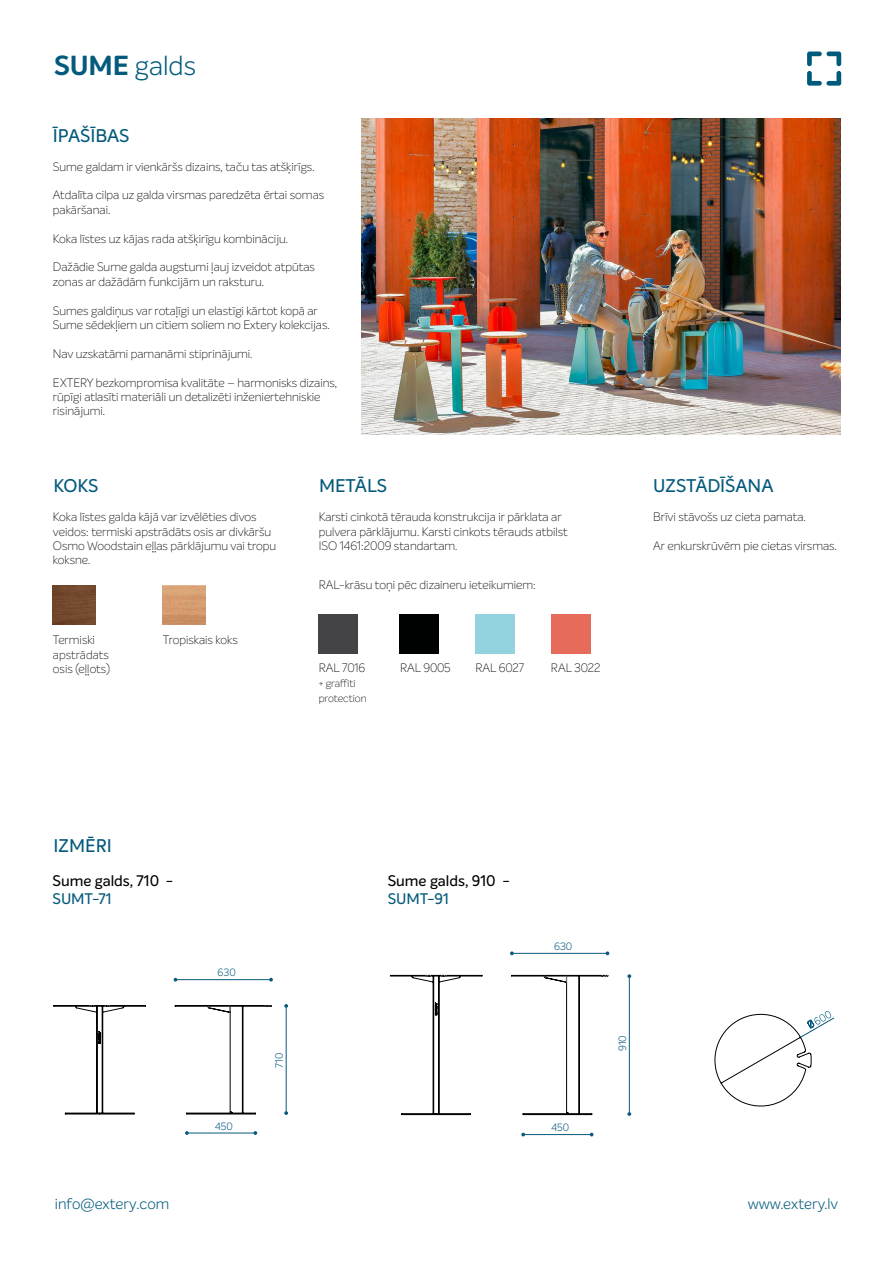
<style>
.page{position:relative;width:893px;height:1263px;background:#fff}
.page>*{position:absolute;margin:0;border:0;box-sizing:border-box;transform-origin:0 0}
.t1{font:300 27px "Intelo";color:#025a7c}
.t2{font:500 18px "Intelo";color:#045a7c}
.t3{font:500 15px "Intelo";color:#000}
.t4{font:300 15px "Intelo";color:#005a7c}
.t5{font:500 15px "Intelo";color:#045a7c}
.t6{font:300 15px "Intelo";color:#025a7c}
.t7{font:100 12px/14.4px "Intelo";color:#000}
.t8{font:100 10.5px/14.7px "Intelo";color:#000}
.t9{font:300 10.35px "Intelo";color:#08597d}
.s1{font-weight:700}
</style>
<div class="page">
<svg style="left:807px;top:52px;width:34px;height:34px"></svg>
<img style="left:53px;top:586px;width:43px;height:39px">
<img style="left:163px;top:586px;width:42px;height:39px">
<img style="left:362px;top:118px;width:478px;height:317px">
<svg style="left:175px;top:1005px;width:97px;height:109px"></svg>
<svg style="left:54px;top:1005px;width:92px;height:109px"></svg>
<svg style="left:511px;top:975px;width:97px;height:140px"></svg>
<svg style="left:390px;top:975px;width:92px;height:140px"></svg>
<svg style="left:185px;top:1131px;width:4px;height:4px"></svg>
<svg style="left:253px;top:1131px;width:4px;height:4px"></svg>
<hr style="left:186px;top:1133px;width:69px;height:1px;background:#08597d">
<hr style="left:523px;top:1134px;width:69px;height:1px;background:#08597d">
<hr style="left:175px;top:979px;width:96px;height:1px;background:#08597d">
<hr style="left:511px;top:953px;width:96px;height:1px;background:#08597d">
<svg style="left:627px;top:1112px;width:4px;height:4px"></svg>
<svg style="left:627px;top:974px;width:4px;height:4px"></svg>
<hr style="left:629px;top:976px;width:1px;height:137px;background:#08597d">
<svg style="left:284px;top:1111px;width:4px;height:4px"></svg>
<svg style="left:284px;top:1004px;width:4px;height:4px"></svg>
<hr style="left:286px;top:1006px;width:1px;height:106px;background:#08597d">
<div style="left:319px;top:614px;width:39px;height:39px;background:#444345"></div>
<div style="left:400px;top:614px;width:39px;height:39px;background:#000101"></div>
<div style="left:476px;top:614px;width:39px;height:39px;background:#93d3df"></div>
<div style="left:551px;top:614px;width:39px;height:39px;background:#e66b5b"></div>
<svg style="left:714px;top:1011px;width:121px;height:96px"></svg>
<h1 class="t1" style="left:54px;top:49px;width:144px"><span class="s1">SUME</span> galds</h1>
<h2 class="t2" style="left:53px;top:125px;width:78px">ĪPAŠĪBAS</h2>
<p class="t7" style="left:53px;top:159px;width:263px">Sume galdam ir vienkāršs dizains, taču tas atšķirīgs.</p>
<p class="t7" style="left:53px;top:188px;width:273px">Atdalīta cilpa uz galda virsmas paredzēta ērtai somas pakāršanai.</p>
<p class="t7" style="left:53px;top:231px;width:237px">Koka līstes uz kājas rada atšķirīgu kombināciju.</p>
<p class="t7" style="left:53px;top:260px;width:263px">Dažādie Sume galda augstumi ļauj izveidot atpūtas zonas ar dažādām funkcijām un raksturu.</p>
<p class="t7" style="left:53px;top:303px;width:278px">Sumes galdiņus var rotaļīgi un elastīgi kārtot kopā ar<br>Sume sēdekļiem un citiem soliem no Extery kolekcijas.</p>
<p class="t7" style="left:53px;top:346px;width:201px">Nav uzskatāmi pamanāmi stiprinājumi.</p>
<p class="t7" style="left:53px;top:375px;width:286px">EXTERY bezkompromisa kvalitāte – harmonisks dizains, rūpīgi atlasīti materiāli un detalizēti inženiertehniskie risinājumi.</p>
<h2 class="t2" style="left:54px;top:475px;width:46px">KOKS</h2>
<h2 class="t2" style="left:319px;top:475px;width:70px">METĀLS</h2>
<h2 class="t2" style="left:653px;top:475px;width:122px">UZSTĀDĪŠANA</h2>
<p class="t7" style="left:53px;top:510px;width:225px">Koka līstes galda kājā var izvēlēties divos veidos: termiski apstrādāts osis ar divkāršu Osmo Woodstain eļļas pārklājumu vai tropu koksne.</p>
<p class="t7" style="left:319px;top:510px;width:250px">Karsti cinkotā tērauda konstrukcija ir pārklata ar pulvera pārklājumu. Karsti cinkots tērauds atbilst<br>ISO 1461:2009 standartam.</p>
<p class="t7" style="left:319px;top:577px;width:219px">RAL-krāsu toņi pēc dizaineru ieteikumiem:</p>
<p class="t7" style="left:53px;top:633px;width:44px">Termiski</p>
<p class="t7" style="left:163px;top:633px;width:76px">Tropiskais koks</p>
<p class="t7" style="left:53px;top:647px;width:59px">apstrādats osis (eļļots)</p>
<p class="t7" style="left:319px;top:661px;width:48px">RAL 7016</p>
<p class="t8" style="left:319px;top:676px;width:49px">+ graffiti protection</p>
<p class="t7" style="left:400px;top:661px;width:52px">RAL 9005</p>
<p class="t7" style="left:475px;top:661px;width:50px">RAL 6027</p>
<p class="t7" style="left:551px;top:661px;width:51px">RAL 3022</p>
<p class="t7" style="left:653px;top:510px;width:154px">Brīvi stāvošs uz cieta pamata.</p>
<p class="t7" style="left:653px;top:539px;width:185px">Ar enkurskrūvēm pie cietas virsmas.</p>
<h2 class="t2" style="left:54px;top:835px;width:60px">IZMĒRI</h2>
<p class="t3" style="left:52px;top:871px;width:122px">Sume galds, 710 -</p>
<p class="t5" style="left:52px;top:889px;width:60px">SUMT-71</p>
<p class="t9" style="left:218px;top:966px;width:20px">630</p>
<p class="t9" style="left:273px;top:1067px;width:16px;rotate:-90deg">710</p>
<p class="t3" style="left:388px;top:871px;width:124px">Sume galds, 910 -</p>
<p class="t5" style="left:388px;top:889px;width:63px">SUMT-91</p>
<p class="t9" style="left:554px;top:940px;width:20px">630</p>
<p class="t9" style="left:215px;top:1120px;width:19px">450</p>
<p class="t9" style="left:551px;top:1121px;width:19px">450</p>
<p class="t9" style="left:616px;top:1051px;width:17px;rotate:-90deg">910</p>
<p class="t4" style="left:55px;top:1194px;width:116px">info@extery.com</p>
<p class="t6" style="left:748px;top:1194px;width:92px">www.extery.lv</p>
</div>
